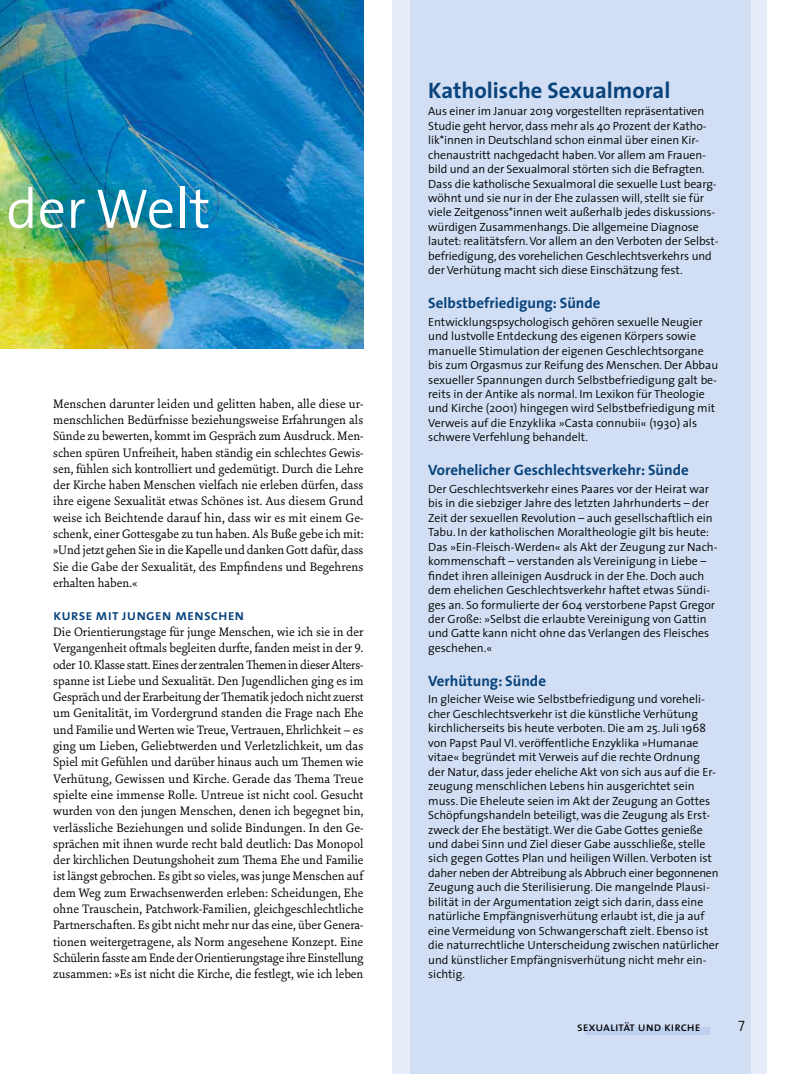
<style>
.page{position:relative;width:798px;height:1074px;background:#fff}
.page>*{position:absolute;margin:0;border:0;box-sizing:border-box;transform-origin:0 0}
.t1{font:300 56.25px "The Sans";color:#fff}
._2013_kasten_head{font:700 22.5px "The Sans";color:#08437c}
._2013_kasten_head-2{font:700 15px "The Sans";color:#08437c}
._2013_zwischenhead_C{font:15px "The Sans Semi Bold Caps";color:#08437c}
.t2{font:15px "The Sans Light Caps";color:#000}
._2013_fliesstext{font:13.12px/16.2px "Sina Nova";color:#000;text-align:justify}
.t3{font:12.5px "The Sans Caps";color:#000}
._2013_kasten_flatter{font:300 11.88px/14.5px "The Sans";color:#000}
</style>
<div class="page">
<img style="left:0;top:0;width:363px;height:348px">
<div style="left:392px;top:0;width:374px;height:1074px;background:#e7eef9"></div>
<div style="left:410px;top:0;width:340px;height:1074px;background:#d1def3"></div>
<h1 class="t1" style="left:6px;top:162px;width:206px">der Welt</h1>
<p class="_2013_fliesstext" style="left:53px;top:395px;width:312px">Menschen darunter leiden und gelitten haben, alle diese ur&shy;menschlichen Bedürfnisse beziehungsweise Erfahrungen als Sünde zu bewerten, kommt im Gespräch zum Ausdruck. Men&shy;schen spüren Unfreiheit, haben ständig ein schlechtes Gewis&shy;sen, fühlen sich kontrolliert und gedemütigt. Durch die Lehre der Kirche haben Menschen vielfach nie erleben dürfen, dass ihre eigene Sexualität etwas Schönes ist. Aus diesem Grund weise ich Beichtende darauf hin, dass wir es mit einem Ge&shy;schenk, einer Gottesgabe zu tun haben. Als Buße gebe ich mit: »Und jetzt gehen Sie in die Kapelle und danken Gott dafür, dass Sie die Gabe der Sexualität, des Empfindens und Begehrens erhalten haben.«</p>
<p class="_2013_zwischenhead_C" style="left:53px;top:602px;width:193px">kurse mit jungen menschen</p>
<p class="_2013_fliesstext" style="left:53px;top:623px;width:312px">Die Orientierungstage für junge Menschen, wie ich sie in der Vergangenheit oftmals begleiten durfte, fanden meist in der 9. oder 10. Klasse statt. Eines der zentralen Themen in dieser Alters&shy;spanne ist Liebe und Sexualität. Den Jugendlichen ging es im Gespräch und der Erarbeitung der Thematik jedoch nicht zuerst um Genitalität, im Vordergrund standen die Frage nach Ehe und Familie und Werten wie Treue, Vertrauen, Ehrlichkeit – es ging um Lieben, Geliebtwerden und Verletzlichkeit, um das Spiel mit Gefühlen und darüber hinaus auch um Themen wie Verhütung, Gewissen und Kirche. Gerade das Thema Treue spielte eine immense Rolle. Untreue ist nicht cool. Gesucht wurden von den jungen Menschen, denen ich begegnet bin, verlässliche Beziehungen und solide Bindungen. In den Ge&shy;sprächen mit ihnen wurde recht bald deutlich: Das Monopol der kirchlichen Deutungshoheit zum Thema Ehe und Familie ist längst gebrochen. Es gibt so vieles, was junge Menschen auf dem Weg zum Erwachsenwerden erleben: Scheidungen, Ehe ohne Trauschein, Patchwork-Familien, gleichgeschlechtliche Partnerschaften. Es gibt nicht mehr nur das eine, über Genera&shy;tionen weitergetragene, als Norm angesehene Konzept. Eine Schülerin fasste am Ende der Orientierungstage ihre Einstellung zusammen: »Es ist nicht die Kirche, die festlegt, wie ich leben</p>
<p class="_2013_kasten_head" style="left:428px;top:71px;width:243px">Katholische Sexualmoral</p>
<p class="_2013_kasten_flatter" style="left:428px;top:103px;width:290px">Aus einer im Januar 2019 vorgestellten repräsentativen Studie geht hervor, dass mehr als 40 Prozent der Katho&shy;lik*innen in Deutschland schon einmal über einen Kir&shy;chenaustritt nachgedacht haben. Vor allem am Frauen&shy;bild und an der Sexualmoral störten sich die Befragten.<br>Dass die katholische Sexualmoral die sexuelle Lust bearg&shy;wöhnt und sie nur in der Ehe zulassen will, stellt sie für viele Zeitgenoss*innen weit außerhalb jedes diskussions&shy;würdigen Zusammenhangs. Die allgemeine Diagnose lautet: realitätsfern. Vor allem an den Verboten der Selbst&shy;befriedigung, des vorehelichen Geschlechtsverkehrs und der Verhütung macht sich diese Einschätzung fest.</p>
<p class="_2013_kasten_head-2" style="left:428px;top:291px;width:174px">Selbstbefriedigung: Sünde</p>
<p class="_2013_kasten_flatter" style="left:428px;top:314px;width:291px">Entwicklungspsychologisch gehören sexuelle Neugier und lustvolle Entdeckung des eigenen Körpers sowie manuelle Stimulation der eigenen Geschlechtsorgane bis zum Orgasmus zur Reifung des Menschen. Der Abbau sexueller Spannungen durch Selbstbefriedigung galt be&shy;reits in der Antike als normal. Im Lexikon für Theologie und Kirche (2001) hingegen wird Selbstbefriedigung mit Verweis auf die Enzyklika »Casta connubii« (1930) als schwere Verfehlung behandelt.</p>
<p class="_2013_kasten_head-2" style="left:428px;top:458px;width:262px">Vorehelicher Geschlechtsverkehr: Sünde</p>
<p class="_2013_kasten_flatter" style="left:428px;top:481px;width:291px">Der Geschlechtsverkehr eines Paares vor der Heirat war bis in die siebziger Jahre des letzten Jahrhunderts – der Zeit der sexuellen Revolution – auch gesellschaftlich ein Tabu. In der katholischen Moraltheologie gilt bis heute:<br>Das »Ein-Fleisch-Werden« als Akt der Zeugung zur Nach&shy;kommenschaft – verstanden als Vereinigung in Liebe – findet ihren alleinigen Ausdruck in der Ehe. Doch auch dem ehelichen Geschlechtsverkehr haftet etwas Sündi&shy;ges an. So formulierte der 604 verstorbene Papst Gregor der Große: »Selbst die erlaubte Vereinigung von Gattin und Gatte kann nicht ohne das Verlangen des Fleisches geschehen.«</p>
<p class="_2013_kasten_head-2" style="left:428px;top:668px;width:119px">Verhütung: Sünde</p>
<p class="_2013_kasten_flatter" style="left:428px;top:691px;width:292px">In gleicher Weise wie Selbstbefriedigung und voreheli&shy;cher Geschlechtsverkehr ist die künstliche Verhütung kirchlicherseits bis heute verboten. Die am 25. Juli 1968 von Papst Paul VI. veröffentliche Enzyklika »Humanae vitae« begründet mit Verweis auf die rechte Ordnung der Natur, dass jeder eheliche Akt von sich aus auf die Er&shy;zeugung menschlichen Lebens hin ausgerichtet sein muss. Die Eheleute seien im Akt der Zeugung an Gottes Schöpfungshandeln beteiligt, was die Zeugung als Erst&shy;zweck der Ehe bestätigt. Wer die Gabe Gottes genieße und dabei Sinn und Ziel dieser Gabe ausschließe, stelle sich gegen Gottes Plan und heiligen Willen. Verboten ist daher neben der Abtreibung als Abbruch einer begonnenen Zeugung auch die Sterilisierung. Die mangelnde Plausi&shy;bilität in der Argumentation zeigt sich darin, dass eine natürliche Empfängnisverhütung erlaubt ist, die ja auf eine Vermeidung von Schwangerschaft zielt. Ebenso ist die naturrechtliche Unterscheidung zwischen natürlicher und künstlicher Empfängnisverhütung nicht mehr ein&shy;sichtig.</p>
<p class="t3" style="left:577px;top:1016px;width:125px">sexualität und kirche</p>
<p class="t2" style="left:737px;top:1013px;width:8px">7</p>
</div>
